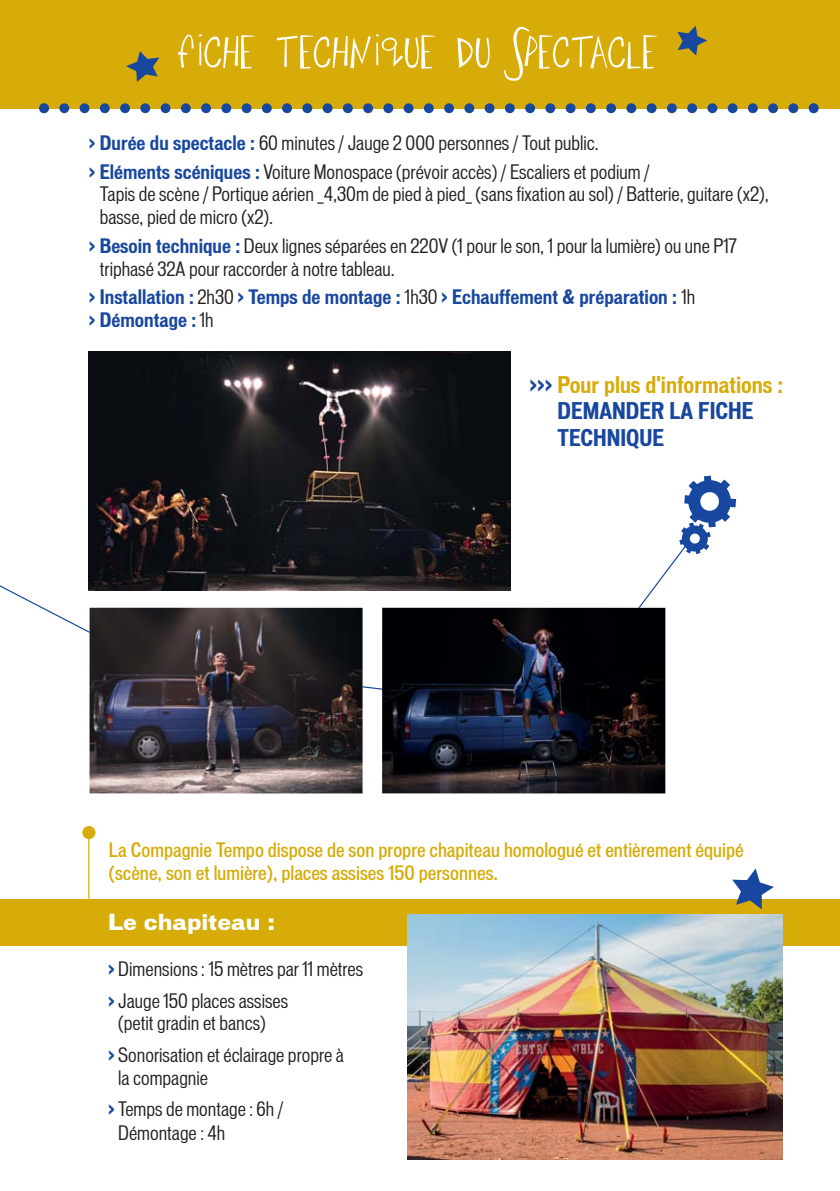
<style>
.page{position:relative;width:840px;height:1191px;background:#fff}
.page>*{position:absolute;margin:0;border:0;box-sizing:border-box;transform-origin:0 0}
.t1{font:50px "Big Fish Ensemble";color:#fff}
.t2{font:700 condensed 22px/26.4px "Vonnes";color:#17479e}
.t3{font:700 expanded 21px "Vonnes";color:#fff}
.t4{font:condensed 19px/31.4px "Vonnes";color:#231f20}
.t5{font:500 condensed 19px/22.8px "Vonnes";color:#d7ac09}
.t6{font:700 condensed 19px/22.8px "Vonnes";color:#17479e}
.s1{font-weight:700;color:#17479e}
.s2{font-weight:400;color:#231f20}
.s3{color:#d7ac09}
</style>
<div class="page">
<div style="left:0;top:0;width:839px;height:108px;background:#d7ac09"></div>
<svg style="left:39px;top:103px;width:779px;height:10px"></svg>
<div style="left:0;top:898px;width:839px;height:47px;background:#d7ac09"></div>
<svg style="left:126px;top:51px;width:33px;height:31px"></svg>
<svg style="left:677px;top:26px;width:30px;height:30px"></svg>
<img style="left:89px;top:351px;width:421px;height:124px">
<img style="left:407px;top:914px;width:375px;height:245px">
<hr style="left:88px;top:828px;width:1px;height:75px;background:#d7ac09">
<div style="left:82px;top:826px;width:13px;height:13px;background:#d7ac09;border-radius:50%"></div>
<img style="left:89px;top:712px;width:273px;height:81px">
<img style="left:382px;top:712px;width:283px;height:81px">
<svg style="left:0;top:475px;width:735px;height:237px"></svg>
<svg style="left:731px;top:868px;width:42px;height:41px"></svg>
<h1 class="t1" style="left:178px;top:22px;width:483px">FICHE TECHNIQUE DU SPECTACLE</h1>
<p class="t4" style="left:89px;top:130px;width:562px;line-height:28.4px"><span class="s1">&gt; Durée du spectacle :</span> 60 minutes / Jauge 2 000 personnes / Tout public.<br><span class="s1">&gt; Eléments scéniques :</span> Voiture Monospace (prévoir accès) / Escaliers et podium /</p>
<p class="t4" style="left:100px;top:184px;width:670px;line-height:22.8px">Tapis de scène / Portique aérien _4,30m de pied à pied_ (sans fixation au sol) / Batterie, guitare (x2), basse, pied de micro (x2).</p>
<p class="t4" style="left:100px;top:235px;width:638px;line-height:22.8px;text-indent:-11px"><span class="s1">&gt; Besoin technique :</span> Deux lignes séparées en 220V (1 pour le son, 1 pour la lumière) ou une P17 triphasé 32A pour raccorder à notre tableau.</p>
<p class="t6" style="left:89px;top:287px;width:607px">&gt; Installation : <span class="s2">2h30</span> &gt; Temps de montage : <span class="s2">1h30</span> &gt; Echauffement &amp; préparation : <span class="s2">1h </span>&gt; Démontage : <span class="s2">1h</span></p>
<p class="t2" style="left:557px;top:373px;width:227px;text-indent:-28px">&gt;&gt;&gt; <span class="s3">Pour plus d'informations :<br></span>DEMANDER LA FICHE<br>TECHNIQUE</p>
<p class="t5" style="left:109px;top:840px;width:635px">La Compagnie Tempo dispose de son propre chapiteau homologué et entièrement équipé (scène, son et lumière), places assises 150 personnes.</p>
<p class="t3" style="left:108px;top:912px;width:168px">Le chapiteau :</p>
<p class="t4" style="left:108px;top:955px;width:256px"><span class="s1">&gt;</span> Dimensions : 15 mètres par 11 mètres <span class="s1">&gt;</span> Jauge 150 places assises</p>
<p class="t4" style="left:108px;top:1009px;width:237px;text-indent:10px">(petit gradin et bancs)<br><span class="s1">&gt;</span> Sonorisation et éclairage propre à</p>
<p class="t4" style="left:108px;top:1063px;width:177px;text-indent:10px">la compagnie<br><span class="s1">&gt;</span> Temps de montage : 6h /</p>
<p class="t4" style="left:118px;top:1118px;width:108px">Démontage : 4h</p>
</div>
